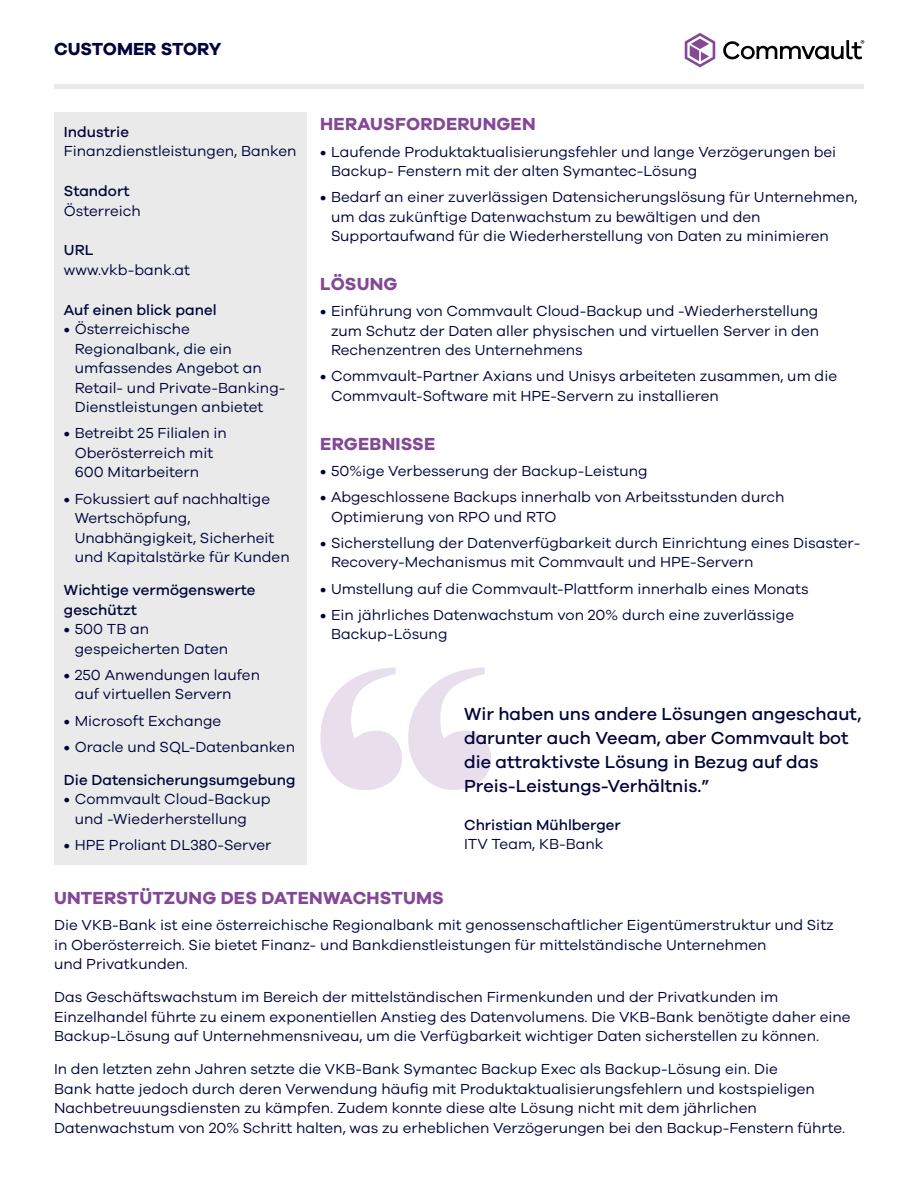
<style>
.page{position:relative;width:918px;height:1188px;background:#fff}
.page>*{position:absolute;margin:0;border:0;box-sizing:border-box;transform-origin:0 0}
.t1{font:500 18px/24px "Galano Grotesque";color:#00053b}
.t2{font:700 18px "Galano Grotesque";letter-spacing:.01em;color:#844896}
.t3{font:700 18px "Galano Grotesque";color:#00053b}
.t4{font:15px/19.5px "Galano Grotesque";color:#00053b}
.t5{font:500 15px/19.5px "Galano Grotesque";color:#00053b}
.s1{font-weight:500}
</style>
<div class="page">
<div style="left:54px;top:84px;width:810px;height:5px;background:#eaeaea"></div>
<svg style="left:685px;top:33px;width:30px;height:34px"></svg>
<svg style="left:723px;top:40px;width:141px;height:19px"></svg>
<div style="left:55px;top:112px;width:252px;height:753px;background:#eaeaea"></div>
<svg style="left:320px;top:668px;width:171px;height:122px"></svg>
<p class="t3" style="left:54px;top:38px;width:169px">CUSTOMER STORY</p>
<p class="t5" style="left:64px;top:122px;width:67px">Industrie</p>
<p class="t4" style="left:64px;top:141px;width:234px">Finanzdienstleistungen, Banken</p>
<p class="t5" style="left:64px;top:181px;width:67px">Standort</p>
<p class="t4" style="left:64px;top:200px;width:78px">Österreich</p>
<p class="t5" style="left:64px;top:240px;width:31px">URL</p>
<p class="t4" style="left:64px;top:260px;width:128px">www.vkb-bank.at</p>
<p class="t5" style="left:64px;top:299px;width:154px">Auf einen blick panel</p>
<p class="t4" style="left:75px;top:319px;width:212px;text-indent:-11px"><span class="s1">•</span> Österreichische<br>Regionalbank, die ein umfassendes Angebot an<br>Retail- und Private-Banking-<br>Dienstleistungen anbietet</p>
<p class="t4" style="left:75px;top:423px;width:154px;text-indent:-11px"><span class="s1">•</span> Betreibt 25 Filialen in<br>Oberösterreich mit<br>600 Mitarbeitern</p>
<p class="t4" style="left:75px;top:488px;width:216px;text-indent:-11px"><span class="s1">•</span> Fokussiert auf nachhaltige<br>Wertschöpfung,<br>Unabhängigkeit, Sicherheit und Kapitalstärke für Kunden</p>
<p class="t5" style="left:64px;top:580px;width:193px">Wichtige vermögenswerte geschützt</p>
<p class="t4" style="left:75px;top:619px;width:155px;text-indent:-11px"><span class="s1">•</span> 500 TB an gespeicherten Daten</p>
<p class="t4" style="left:75px;top:665px;width:187px;text-indent:-11px"><span class="s1">•</span> 250 Anwendungen laufen auf virtuellen Servern</p>
<p class="t4" style="left:64px;top:710px;width:159px"><span class="s1">•</span> Microsoft Exchange</p>
<p class="t4" style="left:64px;top:737px;width:233px"><span class="s1">•</span> Oracle und SQL-Datenbanken</p>
<p class="t5" style="left:64px;top:770px;width:233px">Die Datensicherungsumgebung</p>
<p class="t4" style="left:75px;top:789px;width:197px;text-indent:-11px"><span class="s1">•</span> Commvault Cloud-Backup und -Wiederherstellung</p>
<p class="t4" style="left:64px;top:835px;width:209px"><span class="s1">•</span> HPE Proliant DL380-Server</p>
<p class="t2" style="left:320px;top:113px;width:217px">HERAUSFORDERUNGEN</p>
<p class="t4" style="left:331px;top:141px;width:507px;text-indent:-11px"><span class="s1">•</span> Laufende Produktaktualisierungsfehler und lange Verzögerungen bei<br>Backup- Fenstern mit der alten Symantec-Lösung</p>
<p class="t4" style="left:331px;top:187px;width:528px;text-indent:-11px"><span class="s1">•</span> Bedarf an einer zuverlässigen Datensicherungslösung für Unternehmen, um das zukünftige Datenwachstum zu bewältigen und den<br>Supportaufwand für die Wiederherstellung von Daten zu minimieren</p>
<p class="t2" style="left:320px;top:273px;width:79px">LÖSUNG</p>
<p class="t4" style="left:331px;top:301px;width:490px;text-align:justify;text-indent:-11px"><span class="s1">•</span> Einführung von Commvault Cloud-Backup und -Wiederherstellung zum Schutz der Daten aller physischen und virtuellen Server in den Rechenzentren des Unternehmens</p>
<p class="t4" style="left:331px;top:366px;width:508px;text-indent:-11px"><span class="s1">•</span> Commvault-Partner Axians und Unisys arbeiteten zusammen, um die<br>Commvault-Software mit HPE-Servern zu installieren</p>
<p class="t2" style="left:320px;top:432px;width:116px">ERGEBNISSE</p>
<p class="t4" style="left:320px;top:461px;width:329px"><span class="s1">•</span> 50%ige Verbesserung der Backup-Leistung</p>
<p class="t4" style="left:331px;top:487px;width:455px;text-indent:-11px"><span class="s1">•</span> Abgeschlossene Backups innerhalb von Arbeitsstunden durch<br>Optimierung von RPO und RTO</p>
<p class="t4" style="left:331px;top:533px;width:531px;text-indent:-11px"><span class="s1">•</span> Sicherstellung der Datenverfügbarkeit durch Einrichtung eines Disaster-<br>Recovery-Mechanismus mit Commvault und HPE-Servern</p>
<p class="t4" style="left:320px;top:578px;width:490px"><span class="s1">•</span> Umstellung auf die Commvault-Plattform innerhalb eines Monats</p>
<p class="t4" style="left:331px;top:605px;width:465px;text-indent:-11px"><span class="s1">•</span> Ein jährliches Datenwachstum von 20% durch eine zuverlässige<br>Backup-Lösung</p>
<p class="t1" style="left:464px;top:701px;width:399px">Wir haben uns andere Lösungen angeschaut, darunter auch Veeam, aber Commvault bot die attraktivste Lösung in Bezug auf das Preis-Leistungs-Verhältnis.”</p>
<p class="t5" style="left:464px;top:814px;width:158px">Christian Mühlberger</p>
<p class="t4" style="left:464px;top:834px;width:141px">ITV Team, KB-Bank</p>
<p class="t2" style="left:54px;top:887px;width:391px">UNTERSTÜTZUNG DES DATENWACHSTUMS</p>
<p class="t4" style="left:54px;top:915px;width:781px">Die VKB-Bank ist eine österreichische Regionalbank mit genossenschaftlicher Eigentümerstruktur und Sitz in Oberösterreich. Sie bietet Finanz- und Bankdienstleistungen für mittelständische Unternehmen<br>und Privatkunden.</p>
<p class="t4" style="left:54px;top:987px;width:798px">Das Geschäftswachstum im Bereich der mittelständischen Firmenkunden und der Privatkunden im<br>Einzelhandel führte zu einem exponentiellen Anstieg des Datenvolumens. Die VKB-Bank benötigte daher eine<br>Backup-Lösung auf Unternehmensniveau, um die Verfügbarkeit wichtiger Daten sicherstellen zu können.</p>
<p class="t4" style="left:54px;top:1059px;width:793px">In den letzten zehn Jahren setzte die VKB-Bank Symantec Backup Exec als Backup-Lösung ein. Die<br>Bank hatte jedoch durch deren Verwendung häufig mit Produktaktualisierungsfehlern und kostspieligen Nachbetreuungsdiensten zu kämpfen. Zudem konnte diese alte Lösung nicht mit dem jährlichen Datenwachstum von 20% Schritt halten, was zu erheblichen Verzögerungen bei den Backup-Fenstern führte.</p>
</div>
